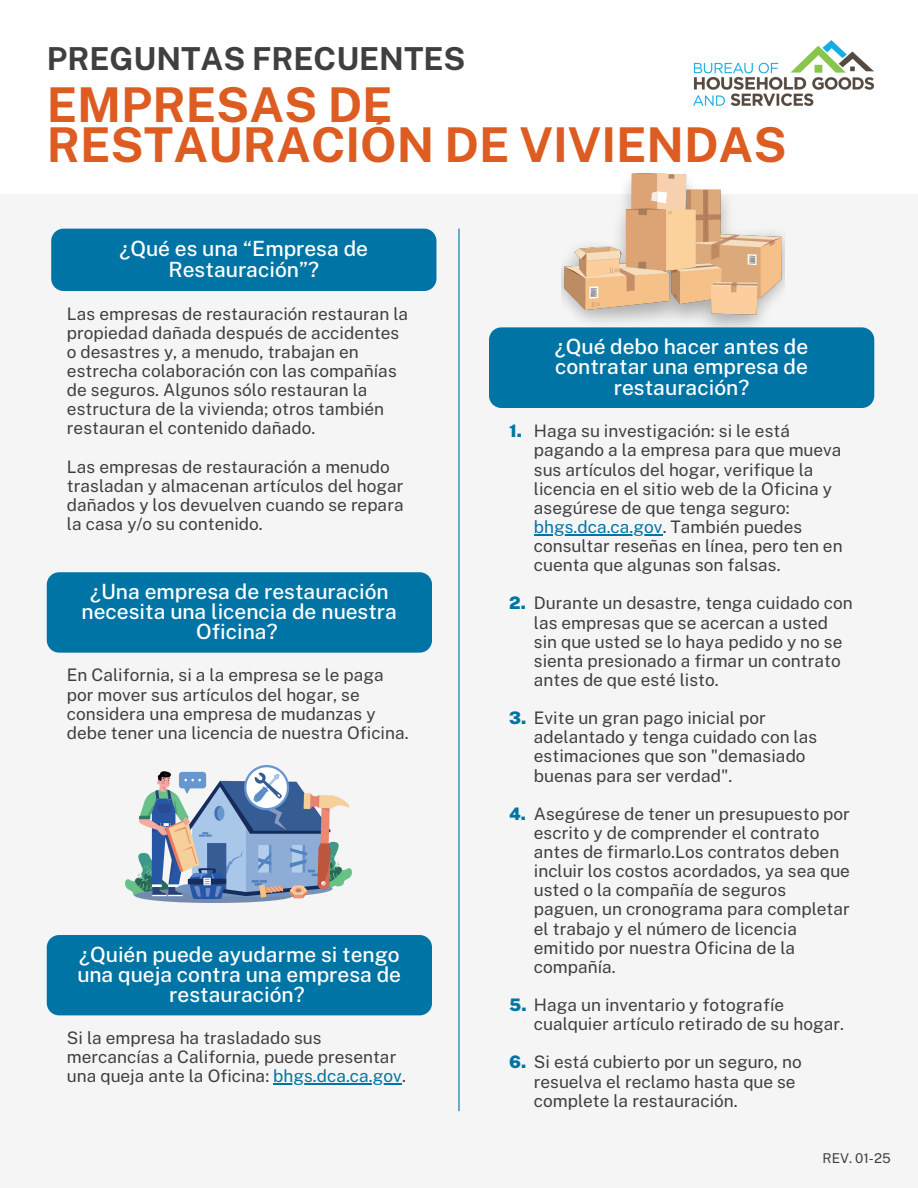
<style>
.page{position:relative;width:918px;height:1188px;background:#fff}
.page>*{position:absolute;margin:0;border:0;box-sizing:border-box;transform-origin:0 0}
.t1{font:700 48px/39.3px "Public Sans";color:#dd5c22}
.t2{font:700 31.65px "Public Sans";color:#3f3f3f}
.t3{font:500 21px/20.2px "Public Sans";color:#fff;text-align:center}
.t4{font:17.25px/19.2px "Public Sans";color:#3f3f3f}
.t5{font:900 17.25px "Public Sans";color:#0075a5}
.t6{font:13.5px "Public Sans";color:#3f3f3f}
.s1{color:#0075a5}
.s2{font-weight:900;color:#0075a5}
</style>
<div class="page">
<div style="left:0;top:194px;width:918px;height:994px;background:#f5f5f5"></div>
<div style="left:47px;top:572px;width:385px;height:81px;background:#0075a5"></div>
<div style="left:51px;top:229px;width:385px;height:62px;background:#0075a5"></div>
<div style="left:47px;top:935px;width:385px;height:80px;background:#0075a5"></div>
<img style="left:694px;top:41px;width:180px;height:65px">
<hr style="left:458px;top:229px;width:2px;height:882px;background:#0075a5">
<img style="left:125px;top:765px;width:226px;height:138px">
<img style="left:562px;top:173px;width:222px;height:154px">
<div style="left:489px;top:327px;width:385px;height:81px;background:#0075a5"></div>
<hr style="left:534px;top:534px;width:129px;height:1px;background:#0075a5">
<hr style="left:273px;top:1084px;width:129px;height:1px;background:#0075a5">
<h1 class="t2" style="left:47px;top:40px;width:420px">PREGUNTAS FRECUENTES</h1>
<h1 class="t1" style="left:47px;top:85px;width:741px">EMPRESAS DE<br>RESTAURACIÓN DE VIVIENDAS</h1>
<h2 class="t3" style="left:119px;top:239px;width:250px">¿Qué es una “Empresa de<br>Restauración”?</h2>
<p class="t4" style="left:67px;top:304px;width:343px">Las empresas de restauración restauran la propiedad dañada después de accidentes o desastres y, a menudo, trabajan en estrecha colaboración con las compañías de seguros. Algunos sólo restauran la estructura de la vivienda; otros también restauran el contenido dañado.</p>
<p class="t4" style="left:67px;top:457px;width:338px">Las empresas de restauración a menudo trasladan y almacenan artículos del hogar dañados y los devuelven cuando se repara la casa y/o su contenido.</p>
<h2 class="t3" style="left:82px;top:581px;width:317px">¿Una empresa de restauración necesita una licencia de nuestra<br>Oficina?</h2>
<p class="t4" style="left:67px;top:666px;width:343px">En California, si a la empresa se le paga por mover sus artículos del hogar, se considera una empresa de mudanzas y debe tener una licencia de nuestra Oficina.</p>
<p class="t3" style="left:77px;top:944px;width:325px">¿Quién puede ayudarme si tengo una queja contra una empresa de restauración?</p>
<p class="t4" style="left:67px;top:1028px;width:341px">Si la empresa ha trasladado sus mercancías a California, puede presentar una queja ante la Oficina: <span class="s1">bhgs.dca.ca.gov</span>.</p>
<h2 class="t3" style="left:555px;top:336px;width:255px">¿Qué debo hacer antes de contratar una empresa de restauración?</h2>
<p class="t4" style="left:534px;top:421px;width:310px">Haga su investigación: si le está pagando a la empresa para que mueva sus artículos del hogar, verifique la licencia en el sitio web de la Oficina y asegúrese de que tenga seguro: <span class="s1">bhgs.dca.ca.gov</span>. También puedes consultar reseñas en línea, pero ten en cuenta que algunas son falsas.</p>
<p class="t4" style="left:534px;top:594px;width:320px">Durante un desastre, tenga cuidado con las empresas que se acercan a usted sin que usted se lo haya pedido y no se sienta presionado a firmar un contrato antes de que esté listo.</p>
<p class="t4" style="left:534px;top:708px;width:285px;text-indent:-25px"><span class="s2">3.</span> Evite un gran pago inicial por adelantado y tenga cuidado con las estimaciones que son "demasiado buenas para ser verdad".</p>
<p class="t4" style="left:534px;top:804px;width:318px;text-indent:-25px"><span class="s2">4.</span> Asegúrese de tener un presupuesto por escrito y de comprender el contrato antes de firmarlo.Los contratos deben incluir los costos acordados, ya sea que usted o la compañía de seguros paguen, un cronograma para completar el trabajo y el número de licencia emitido por nuestra Oficina de la compañía.</p>
<p class="t4" style="left:534px;top:995px;width:312px;text-indent:-25px"><span class="s2">5.</span> Haga un inventario y fotografíe cualquier artículo retirado de su hogar.</p>
<p class="t4" style="left:534px;top:1053px;width:269px;text-indent:-25px"><span class="s2">6.</span> Si está cubierto por un seguro, no resuelva el reclamo hasta que se complete la restauración.</p>
<p class="t5" style="left:509px;top:421px;width:15px">1.</p>
<p class="t5" style="left:509px;top:593px;width:18px">2.</p>
<p class="t6" style="left:823px;top:1151px;width:70px">REV. 01-25</p>
</div>
